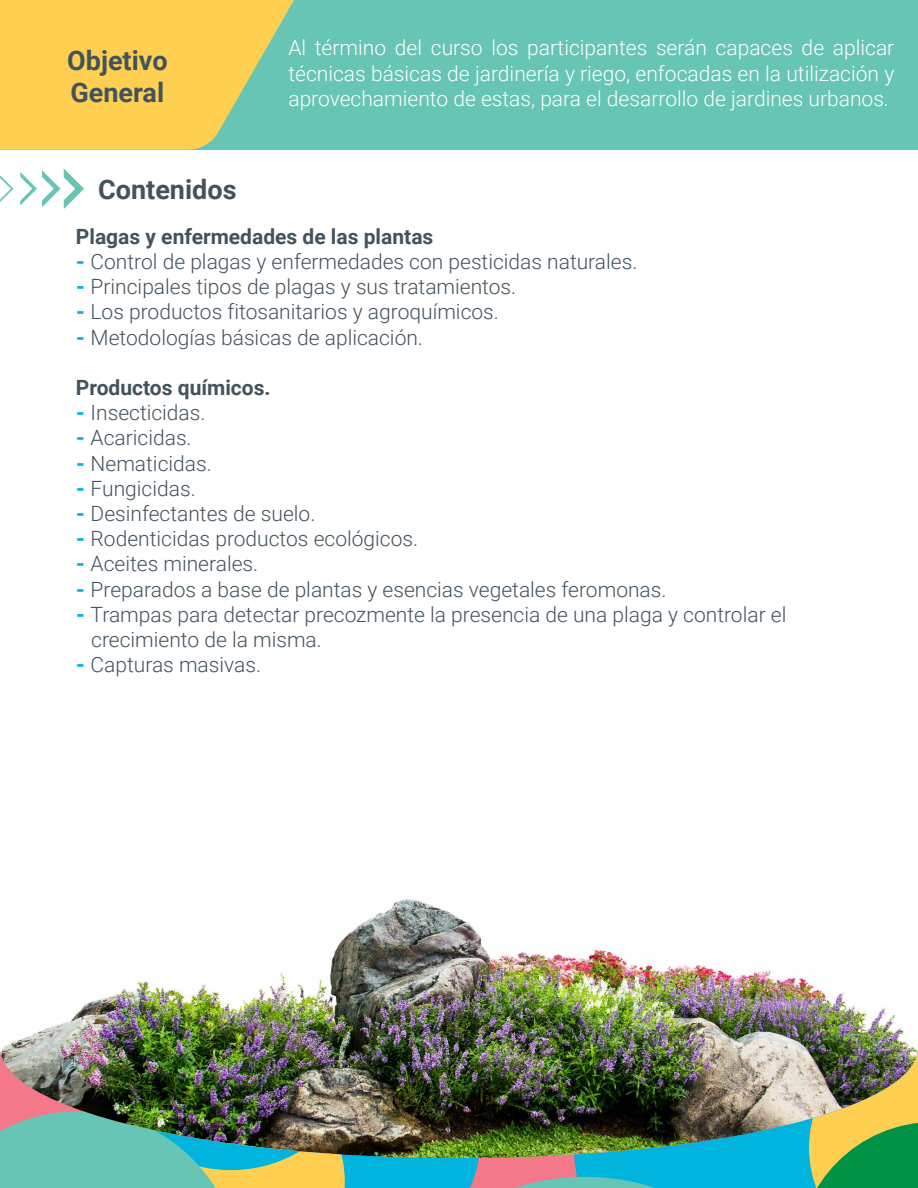
<style>
.page{position:relative;width:918px;height:1188px;background:#fff}
.page>*{position:absolute;margin:0;border:0;box-sizing:border-box;transform-origin:0 0}
.t1{font:700 27px/32.4px "Roboto";color:#43535e}
.t2{font:300 21px/25.2px "Roboto";color:#43535e}
.t3{font:300 21px/25.2px "Roboto";color:#fff;text-align:justify}
.t4{font:700 21px "Roboto";color:#43535e}
.s1{font-weight:900;color:#00b4de}
</style>
<div class="page">
<img style="left:3px;top:898px;width:912px;height:150px">
<div style="left:0;top:0;width:918px;height:150px;background:#66c5b4"></div>
<svg style="left:0;top:0;width:294px;height:150px;fill:#ffcf51"></svg>
<img style="left:0;top:1048px;width:918px;height:140px">
<svg style="left:0;top:175px;width:13px;height:27px"></svg>
<svg style="left:20px;top:168px;width:64px;height:41px"></svg>
<p class="t1" style="left:67px;top:43px;width:102px">Objetivo<br>General</p>
<p class="t3" style="left:288px;top:34px;width:607px">Al término del curso los participantes serán capaces de aplicar técnicas básicas de jardinería y riego, enfocadas en la utilización y aprovechamiento de estas, para el desarrollo de jardines urbanos.</p>
<p class="t1" style="left:98px;top:172px;width:140px">Contenidos</p>
<p class="t4" style="left:76px;top:222px;width:359px">Plagas y enfermedades de las plantas</p>
<p class="t2" style="left:76px;top:248px;width:563px"><span class="s1">-</span> Control de plagas y enfermedades con pesticidas naturales.</p>
<p class="t2" style="left:76px;top:273px;width:442px"><span class="s1">-</span> Principales tipos de plagas y sus tratamientos.</p>
<p class="t2" style="left:76px;top:299px;width:424px"><span class="s1">-</span> Los productos fitosanitarios y agroquímicos.</p>
<p class="t2" style="left:76px;top:324px;width:349px"><span class="s1">-</span> Metodologías básicas de aplicación.</p>
<p class="t4" style="left:76px;top:373px;width:196px">Productos químicos.</p>
<p class="t2" style="left:76px;top:399px;width:131px"><span class="s1">-</span> Insecticidas.</p>
<p class="t2" style="left:76px;top:425px;width:117px"><span class="s1">-</span> Acaricidas.</p>
<p class="t2" style="left:76px;top:450px;width:137px"><span class="s1">-</span> Nematicidas.</p>
<p class="t2" style="left:76px;top:475px;width:121px"><span class="s1">-</span> Fungicidas.</p>
<p class="t2" style="left:76px;top:500px;width:241px"><span class="s1">-</span> Desinfectantes de suelo.</p>
<p class="t2" style="left:76px;top:525px;width:344px"><span class="s1">-</span> Rodenticidas productos ecológicos.</p>
<p class="t2" style="left:76px;top:551px;width:184px"><span class="s1">-</span> Aceites minerales.</p>
<p class="t2" style="left:76px;top:576px;width:592px"><span class="s1">-</span> Preparados a base de plantas y esencias vegetales feromonas.</p>
<p class="t2" style="left:91px;top:601px;width:697px;text-indent:-15px"><span class="s1">-</span> Trampas para detectar precozmente la presencia de una plaga y controlar el crecimiento de la misma.</p>
<p class="t2" style="left:76px;top:651px;width:187px"><span class="s1">-</span> Capturas masivas.</p>
</div>
